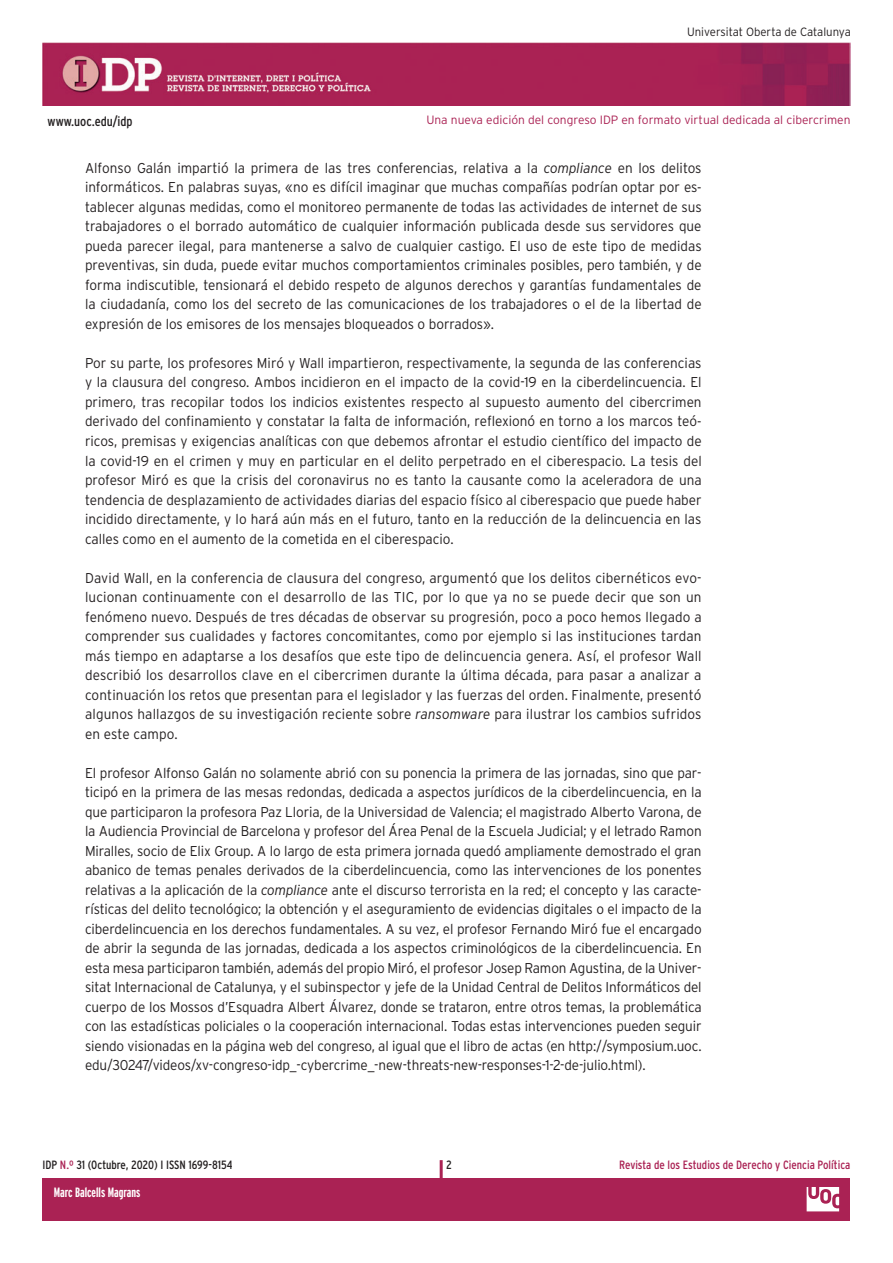
<style>
.page{position:relative;width:893px;height:1263px;background:#fff}
.page>*{position:absolute;margin:0;border:0;box-sizing:border-box;transform-origin:0 0}
.t1{font:300 14.25px/19.5px "Interstate";color:#231f20;text-align:justify;scale:.95 1}
.t2{font:700 extra-condensed 13.5px "Interstate";color:#fff}
.t3{font:condensed 13.5px "Interstate";color:#231f20}
.t4{font:300 12px "Interstate";color:#aa2254}
.t5{font:condensed 12px "Interstate";color:#aa2254}
.t6{font:condensed 12px "Interstate";color:#231f20}
.t7{font:300 12px "Interstate";color:#231f20;scale:.95 1}
.t8{font:700 extra-condensed 12px "Interstate";color:#fff}
.s1{font-style:italic}
.s2{color:#aa2254}
</style>
<div class="page">
<img style="left:43px;top:43px;width:807px;height:63px">
<div style="left:43px;top:1178px;width:807px;height:42px;background:#aa2254"></div>
<hr style="left:440px;top:1160px;width:3px;height:44px;background:#aa2254">
<svg style="left:806px;top:1187px;width:34px;height:25px"></svg>
<p class="t3" style="left:48px;top:113px;width:87px">www.uoc.edu/idp</p>
<p class="t7" style="left:687px;top:25px;width:174px">Universitat Oberta de Catalunya</p>
<p class="t4" style="left:426px;top:113px;width:426px">Una nueva edición del congreso IDP en formato virtual dedicada al cibercrimen</p>
<p class="t1" style="left:85px;top:158px;width:651px">Alfonso Galán impartió la primera de las tres conferencias, relativa a la <span class="s1">compliance</span> en los delitos informáticos. En palabras suyas, «no es difícil imaginar que muchas compañías podrían optar por es&shy;tablecer algunas medidas, como el monitoreo permanente de todas las actividades de internet de sus trabajadores o el borrado automático de cualquier información publicada desde sus servidores que pueda parecer ilegal, para mantenerse a salvo de cualquier castigo. El uso de este tipo de medidas preventivas, sin duda, puede evitar muchos comportamientos criminales posibles, pero también, y de forma indiscutible, tensionará el debido respeto de algunos derechos y garantías fundamentales de la ciudadanía, como los del secreto de las comunicaciones de los trabajadores o el de la libertad de expresión de los emisores de los mensajes bloqueados o borrados».</p>
<p class="t1" style="left:85px;top:353px;width:651px">Por su parte, los profesores Miró y Wall impartieron, respectivamente, la segunda de las conferencias y la clausura del congreso. Ambos incidieron en el impacto de la covid-19 en la ciberdelincuencia. El primero, tras recopilar todos los indicios existentes respecto al supuesto aumento del cibercrimen derivado del confinamiento y constatar la falta de información, reflexionó en torno a los marcos teó&shy;ricos, premisas y exigencias analíticas con que debemos afrontar el estudio científico del impacto de la covid-19 en el crimen y muy en particular en el delito perpetrado en el ciberespacio. La tesis del profesor Miró es que la crisis del coronavirus no es tanto la causante como la aceleradora de una tendencia de desplazamiento de actividades diarias del espacio físico al ciberespacio que puede haber incidido directamente, y lo hará aún más en el futuro, tanto en la reducción de la delincuencia en las calles como en el aumento de la cometida en el ciberespacio.</p>
<p class="t1" style="left:85px;top:568px;width:651px">David Wall, en la conferencia de clausura del congreso, argumentó que los delitos cibernéticos evo&shy;lucionan continuamente con el desarrollo de las TIC, por lo que ya no se puede decir que son un fenómeno nuevo. Después de tres décadas de observar su progresión, poco a poco hemos llegado a comprender sus cualidades y factores concomitantes, como por ejemplo si las instituciones tardan más tiempo en adaptarse a los desafíos que este tipo de delincuencia genera. Así, el profesor Wall describió los desarrollos clave en el cibercrimen durante la última década, para pasar a analizar a continuación los retos que presentan para el legislador y las fuerzas del orden. Finalmente, presentó algunos hallazgos de su investigación reciente sobre <span class="s1">ransomware</span> para ilustrar los cambios sufridos en este campo.</p>
<p class="t1" style="left:85px;top:763px;width:651px">El profesor Alfonso Galán no solamente abrió con su ponencia la primera de las jornadas, sino que par&shy;ticipó en la primera de las mesas redondas, dedicada a aspectos jurídicos de la ciberdelincuencia, en la que participaron la profesora Paz Lloria, de la Universidad de Valencia; el magistrado Alberto Varona, de la Audiencia Provincial de Barcelona y profesor del Área Penal de la Escuela Judicial; y el letrado Ramon Miralles, socio de Elix Group. A lo largo de esta primera jornada quedó ampliamente demostrado el gran abanico de temas penales derivados de la ciberdelincuencia, como las intervenciones de los ponentes relativas a la aplicación de la <span class="s1">compliance</span> ante el discurso terrorista en la red; el concepto y las caracte&shy;rísticas del delito tecnológico; la obtención y el aseguramiento de evidencias digitales o el impacto de la ciberdelincuencia en los derechos fundamentales. A su vez, el profesor Fernando Miró fue el encargado de abrir la segunda de las jornadas, dedicada a los aspectos criminológicos de la ciberdelincuencia. En esta mesa participaron también, además del propio Miró, el profesor Josep Ramon Agustina, de la Univer&shy;sitat Internacional de Catalunya, y el subinspector y jefe de la Unidad Central de Delitos Informáticos del cuerpo de los Mossos d’Esquadra Albert Álvarez, donde se trataron, entre otros temas, la problemática con las estadísticas policiales o la cooperación internacional. Todas estas intervenciones pueden seguir siendo visionadas en la página web del congreso, al igual que el libro de actas (en http://symposium.uoc. edu/30247/videos/xv-congreso-idp_-cybercrime_-new-threats-new-responses-1-2-de-julio.html).</p>
<p class="t6" style="left:43px;top:1158px;width:191px">IDP <span class="s2">N.º</span> 31 (Octubre, 2020) I ISSN 1699-8154</p>
<p class="t6" style="left:446px;top:1158px;width:7px">2</p>
<p class="t5" style="left:619px;top:1158px;width:233px">Revista de los Estudios de Derecho y Ciencia Política</p>
<p class="t2" style="left:54px;top:1185px;width:88px">Marc Balcells Magrans</p>
<p class="t8" style="left:59px;top:1185px;width:31px">Eloi Puig</p>
</div>
